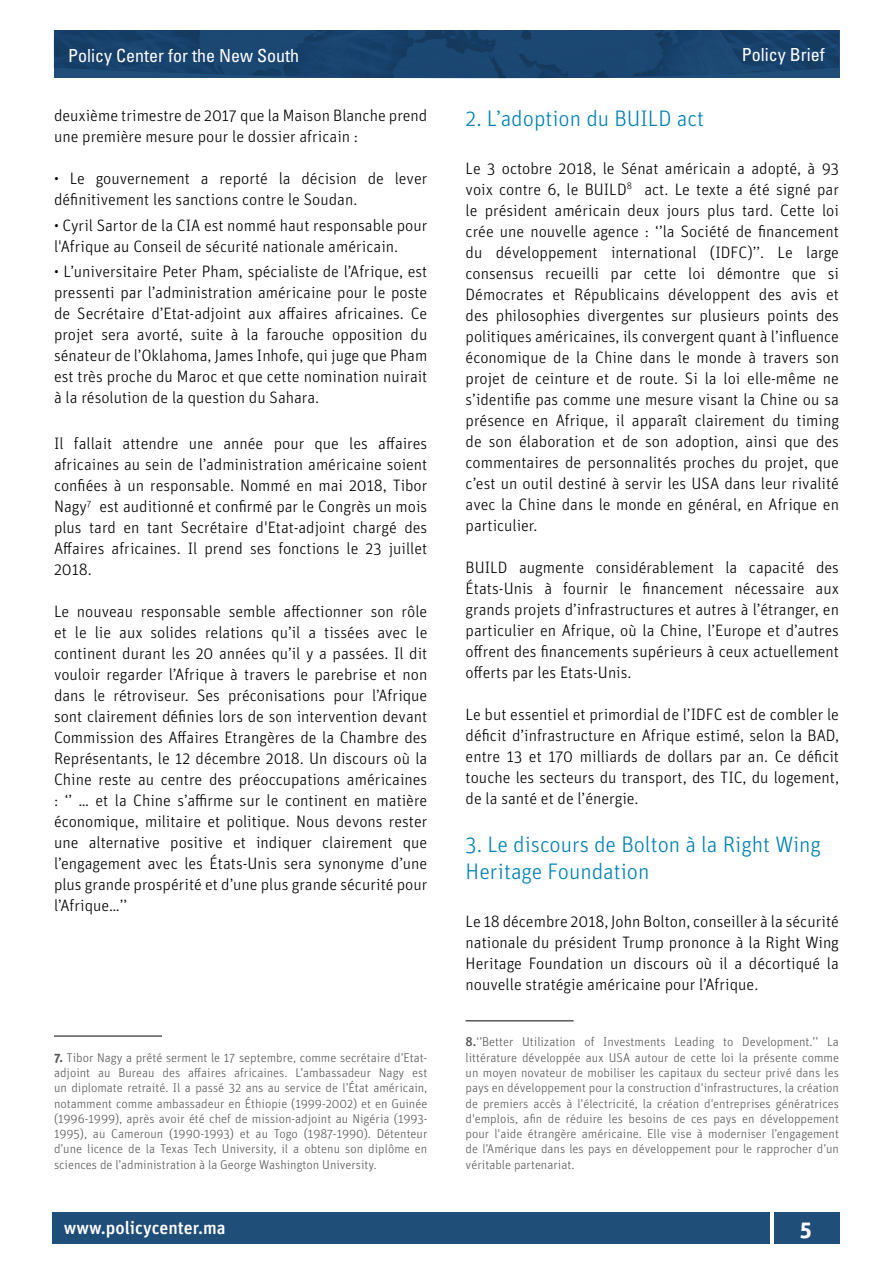
<style>
.page{position:relative;width:893px;height:1263px;background:#fff}
.page>*{position:absolute;margin:0;border:0;box-sizing:border-box;transform-origin:0 0}
.t1{font:300 22.5px/27px "Unit Pro";color:#0081b2}
.t2{font:700 22.5px "Unit Pro";color:#fff}
.t3{font:condensed 18px "Univers LT Std";color:#fff}
.t4{font:500 18px "Unit Pro";color:#fff}
.t5{font:300 16.5px/21px "Unit Pro";color:#000;text-align:justify}
.t6{font:300 12.75px/15.3px "Unit Pro";color:#58585c;text-align:justify}
.s1{font-weight:700}
.s2{font-weight:500}
</style>
<div class="page">
<div style="left:52px;top:1212px;width:718px;height:31px;background:#1f4e79"></div>
<div style="left:774px;top:1212px;width:65px;height:31px;background:#1f4e79"></div>
<img style="left:54px;top:30px;width:785px;height:49px">
<hr style="left:54px;top:1035px;width:108px;height:2px;background:#58585c">
<hr style="left:466px;top:1020px;width:108px;height:1px;background:#58585c">
<p class="t3" style="left:68px;top:44px;width:232px">Policy Center for the New South</p>
<p class="t3" style="left:742px;top:43px;width:84px">Policy Brief</p>
<p class="t5" style="left:54px;top:105px;width:375px">deuxième trimestre de 2017 que la Maison Blanche prend une première mesure pour le dossier africain :</p>
<p class="t5" style="left:54px;top:168px;width:375px">• Le gouvernement a reporté la décision de lever définitivement les sanctions contre le Soudan.</p>
<p class="t5" style="left:54px;top:214px;width:375px">• Cyril Sartor de la CIA est nommé haut responsable pour l'Afrique au Conseil de sécurité nationale américain.</p>
<p class="t5" style="left:54px;top:261px;width:375px">• L’universitaire Peter Pham, spécialiste de l’Afrique, est pressenti par l’administration américaine pour le poste de Secrétaire d’Etat-adjoint aux affaires africaines. Ce projet sera avorté, suite à la farouche opposition du sénateur de l’Oklahoma, James Inhofe, qui juge que Pham est très proche du Maroc et que cette nomination nuirait à la résolution de la question du Sahara.</p>
<p class="t5" style="left:54px;top:433px;width:375px">Il fallait attendre une année pour que les affaires africaines au sein de l’administration américaine soient confiées à un responsable. Nommé en mai 2018, Tibor Nagy<sup>7</sup> est auditionné et confirmé par le Congrès un mois plus tard en tant Secrétaire d'Etat-adjoint chargé des Affaires africaines. Il prend ses fonctions le 23 juillet 2018.</p>
<p class="t5" style="left:54px;top:601px;width:375px">Le nouveau responsable semble affectionner son rôle et le lie aux solides relations qu’il a tissées avec le continent durant les 20 années qu’il y a passées. Il dit vouloir regarder l’Afrique à travers le parebrise et non dans le rétroviseur. Ses préconisations pour l’Afrique sont clairement définies lors de son intervention devant Commission des Affaires Etrangères de la Chambre des Représentants, le 12 décembre 2018. Un discours où la Chine reste au centre des préoccupations américaines : ‘’ … et la Chine s’affirme sur le continent en matière économique, militaire et politique. Nous devons rester une alternative positive et indiquer clairement que l’engagement avec les États-Unis sera synonyme d’une plus grande prospérité et d’une plus grande sécurité pour l’Afrique…’’</p>
<p class="t6" style="left:54px;top:1049px;width:375px"><span class="s1">7.</span> Tibor Nagy a prêté serment le 17 septembre, comme secrétaire d’Etat&shy;adjoint au Bureau des affaires africaines. L’ambassadeur Nagy est un diplomate retraité. Il a passé 32 ans au service de l’État américain, notamment comme ambassadeur en Éthiopie (1999-2002) et en Guinée (1996-1999), après avoir été chef de mission-adjoint au Nigéria (1993- 1995), au Cameroun (1990-1993) et au Togo (1987-1990). Détenteur d’une licence de la Texas Tech University, il a obtenu son diplôme en sciences de l’administration à la George Washington University.</p>
<h1 class="t1" style="left:466px;top:105px;width:240px">2. L’adoption du BUILD act</h1>
<p class="t5" style="left:466px;top:158px;width:375px">Le 3 octobre 2018, le Sénat américain a adopté, à 93 voix contre 6, le BUILD<sup>8</sup> act. Le texte a été signé par le président américain deux jours plus tard. Cette loi crée une nouvelle agence : ‘’la Société de financement du développement international (IDFC)’’. Le large consensus recueilli par cette loi démontre que si Démocrates et Républicains développent des avis et des philosophies divergentes sur plusieurs points des politiques américaines, ils convergent quant à l’influence économique de la Chine dans le monde à travers son projet de ceinture et de route. Si la loi elle-même ne s’identifie pas comme une mesure visant la Chine ou sa présence en Afrique, il apparaît clairement du timing de son élaboration et de son adoption, ainsi que des commentaires de personnalités proches du projet, que c’est un outil destiné à servir les USA dans leur rivalité avec la Chine dans le monde en général, en Afrique en particulier.</p>
<p class="t5" style="left:466px;top:557px;width:375px">BUILD augmente considérablement la capacité des États-Unis à fournir le financement nécessaire aux grands projets d’infrastructures et autres à l’étranger, en particulier en Afrique, où la Chine, l’Europe et d’autres offrent des financements supérieurs à ceux actuellement offerts par les Etats-Unis.</p>
<p class="t5" style="left:466px;top:704px;width:375px">Le but essentiel et primordial de l’IDFC est de combler le déficit d’infrastructure en Afrique estimé, selon la BAD, entre 13 et 170 milliards de dollars par an. Ce déficit touche les secteurs du transport, des TIC, du logement, de la santé et de l’énergie.</p>
<h1 class="t1" style="left:466px;top:831px;width:357px">3. Le discours de Bolton à la Right Wing<br>Heritage Foundation</h1>
<p class="t5" style="left:466px;top:911px;width:375px">Le 18 décembre 2018, John Bolton, conseiller à la sécurité nationale du président Trump prononce à la Right Wing Heritage Foundation un discours où il a décortiqué la nouvelle stratégie américaine pour l’Afrique.</p>
<p class="t6" style="left:466px;top:1034px;width:375px"><span class="s2">8.</span>‘’Better Utilization of Investments Leading to Development.’’ La littérature développée aux USA autour de cette loi la présente comme un moyen novateur de mobiliser les capitaux du secteur privé dans les pays en développement pour la construction d'infrastructures, la création de premiers accès à l'électricité, la création d'entreprises génératrices d'emplois, afin de réduire les besoins de ces pays en développement pour l'aide étrangère américaine. Elle vise à moderniser l’engagement de l’Amérique dans les pays en développement pour le rapprocher d’un véritable partenariat.</p>
<p class="t4" style="left:64px;top:1216px;width:164px">www.policycenter.ma</p>
<h1 class="t2" style="left:800px;top:1214px;width:14px">5</h1>
</div>
